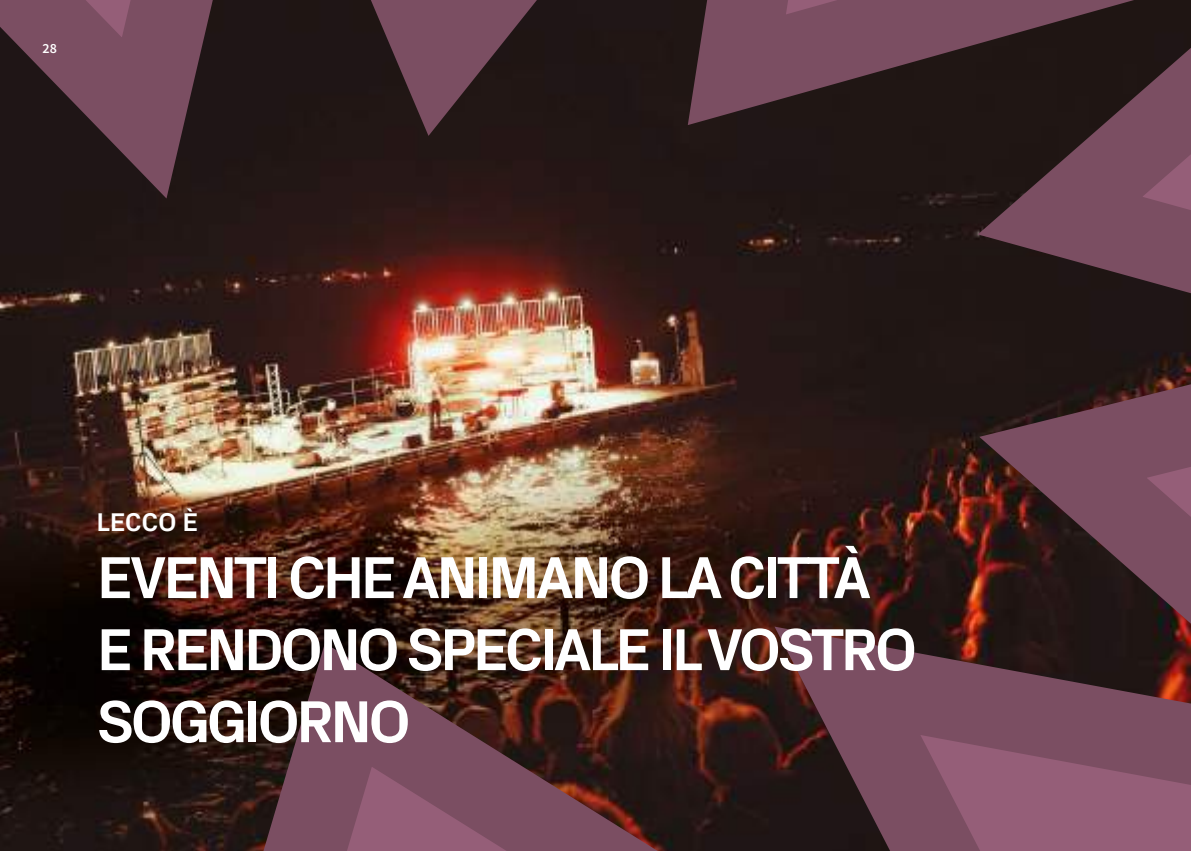
<style>
.page{position:relative;width:1191px;height:851px;background:#fff}
.page>*{position:absolute;margin:0;border:0;box-sizing:border-box;transform-origin:0 0}
.t1{font:700 60px/72px "Px Grotesk";letter-spacing:-.065em;color:#fff}
.t2{font:700 26px "Px Grotesk";letter-spacing:-.01em;color:#fff}
.t3{font:14px "Source Sans Variable";color:#fff}
</style>
<div class="page">
<img style="left:0;top:0;width:1191px;height:850px">
<p class="t3" style="left:43px;top:40px;width:16px">28</p>
<p class="t2" style="left:96px;top:503px;width:103px">LECCO È</p>
<p class="t1" style="left:97px;top:538px;width:822px">EVENTI CHE ANIMANO LA CITTÀ<br>E RENDONO SPECIALE IL VOSTRO<br>SOGGIORNO</p>
</div>
